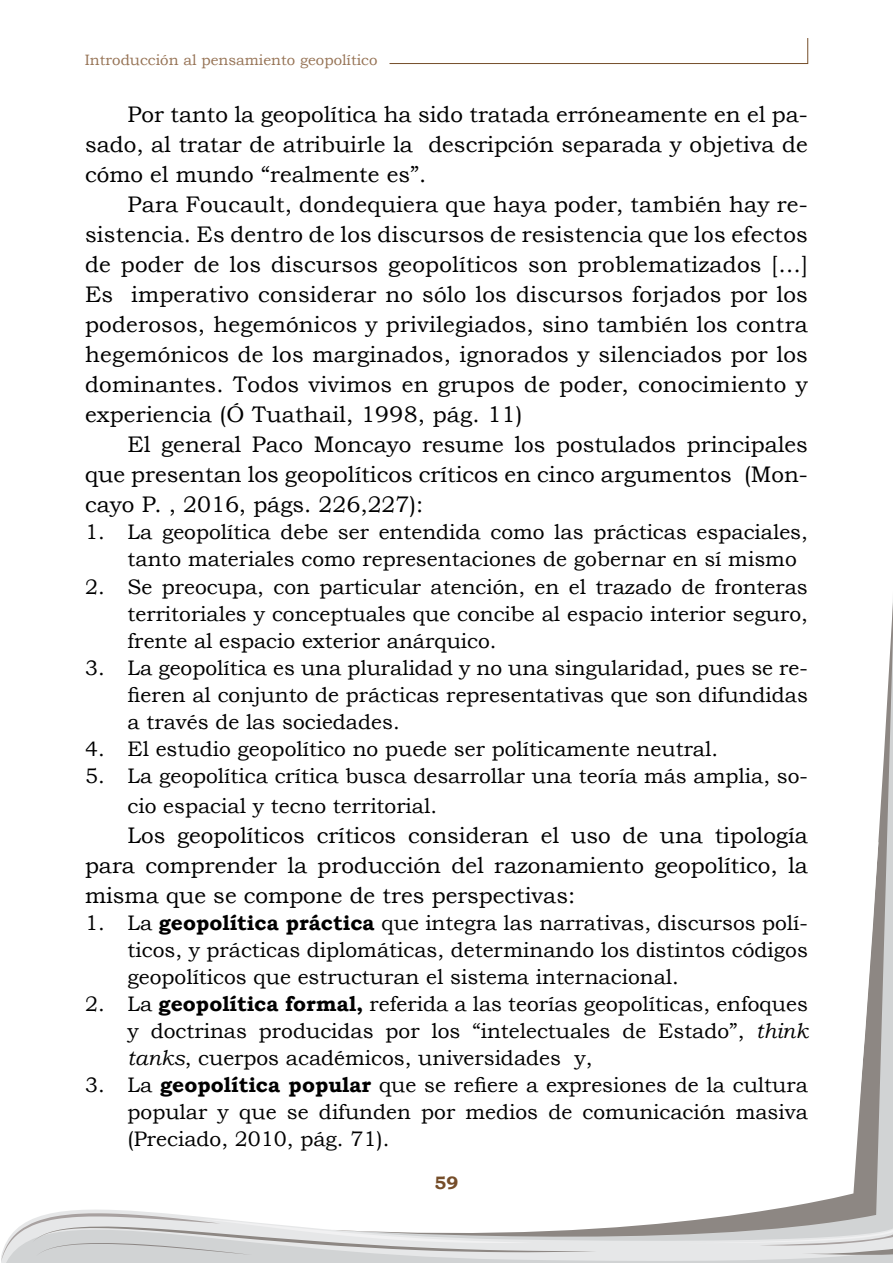
<style>
.page{position:relative;width:893px;height:1263px;background:#fff}
.page>*{position:absolute;margin:0;border:0;box-sizing:border-box;transform-origin:0 0}
.t1{font:22.5px/30px "Bookman Old Style";color:#000;text-align:justify}
.t2{font:21px/27px "Bookman Old Style";color:#000;text-align:justify}
.t3{font:700 18px "Bookman Old Style";color:#754d29}
.t4{font:15px "Bookman Old Style";color:#967355}
.s1{font-weight:700}
.s2{font-style:italic}
</style>
<div class="page">
<svg style="left:55px;top:1209px;width:838px;height:54px"></svg>
<svg style="left:1px;top:1213px;width:596px;height:50px;background:#d8d9da"></svg>
<svg style="left:679px;top:1253px;width:214px;height:3px"></svg>
<svg style="left:331px;top:600px;width:562px;height:653px"></svg>
<svg style="left:331px;top:842px;width:547px;height:404px"></svg>
<svg style="left:389px;top:38px;width:419px;height:26px"></svg>
<p class="t4" style="left:85px;top:51px;width:294px">Introducción al pensamiento geopolítico</p>
<p class="t1" style="left:85px;top:100px;width:724px;text-indent:43px">Por tanto la geopolítica ha sido tratada erróneamente en el pa&shy;sado, al tratar de atribuirle la descripción separada y objetiva de cómo el mundo “realmente es”.</p>
<p class="t1" style="left:85px;top:190px;width:724px;text-indent:43px">Para Foucault, dondequiera que haya poder, también hay re&shy;sistencia. Es dentro de los discursos de resistencia que los efectos de poder de los discursos geopolíticos son problematizados […] Es imperativo considerar no sólo los discursos forjados por los poderosos, hegemónicos y privilegiados, sino también los contra hegemónicos de los marginados, ignorados y silenciados por los dominantes. Todos vivimos en grupos de poder, conocimiento y experiencia (Ó Tuathail, 1998, pág. 11)</p>
<p class="t1" style="left:85px;top:430px;width:724px;text-indent:43px">El general Paco Moncayo resume los postulados principales que presentan los geopolíticos críticos en cinco argumentos (Mon&shy;cayo P. , 2016, págs. 226,227):</p>
<p class="t2" style="left:128px;top:519px;width:682px;text-indent:-43px">1. La geopolítica debe ser entendida como las prácticas espaciales, tanto materiales como representaciones de gobernar en sí mismo</p>
<p class="t2" style="left:128px;top:573px;width:682px;text-indent:-43px">2. Se preocupa, con particular atención, en el trazado de fronteras territoriales y conceptuales que concibe al espacio interior seguro, frente al espacio exterior anárquico.</p>
<p class="t2" style="left:128px;top:654px;width:682px;text-indent:-43px">3. La geopolítica es una pluralidad y no una singularidad, pues se re&shy;fieren al conjunto de prácticas representativas que son difundidas a través de las sociedades.</p>
<p class="t2" style="left:85px;top:735px;width:635px">4. El estudio geopolítico no puede ser políticamente neutral.</p>
<p class="t2" style="left:128px;top:760px;width:682px;line-height:30px;text-indent:-43px">5. La geopolítica crítica busca desarrollar una teoría más amplia, so&shy;cio espacial y tecno territorial.</p>
<p class="t1" style="left:85px;top:820px;width:724px;text-indent:43px">Los geopolíticos críticos consideran el uso de una tipología para comprender la producción del razonamiento geopolítico, la misma que se compone de tres perspectivas:</p>
<p class="t2" style="left:128px;top:909px;width:682px;text-indent:-43px">1. La <span class="s1">geopolítica práctica</span> que integra las narrativas, discursos polí&shy;ticos, y prácticas diplomáticas, determinando los distintos códigos geopolíticos que estructuran el sistema internacional.</p>
<p class="t2" style="left:128px;top:990px;width:682px;text-indent:-43px">2. La <span class="s1">geopolítica formal,</span> referida a las teorías geopolíticas, enfoques y doctrinas producidas por los “intelectuales de Estado”, <span class="s2">think tanks</span>, cuerpos académicos, universidades y,</p>
<p class="t2" style="left:128px;top:1071px;width:682px;text-indent:-43px">3. La <span class="s1">geopolítica popular</span> que se refiere a expresiones de la cultura popular y que se difunden por medios de comunicación masiva (Preciado, 2010, pág. 71).</p>
<p class="t3" style="left:435px;top:1172px;width:25px">59</p>
</div>
